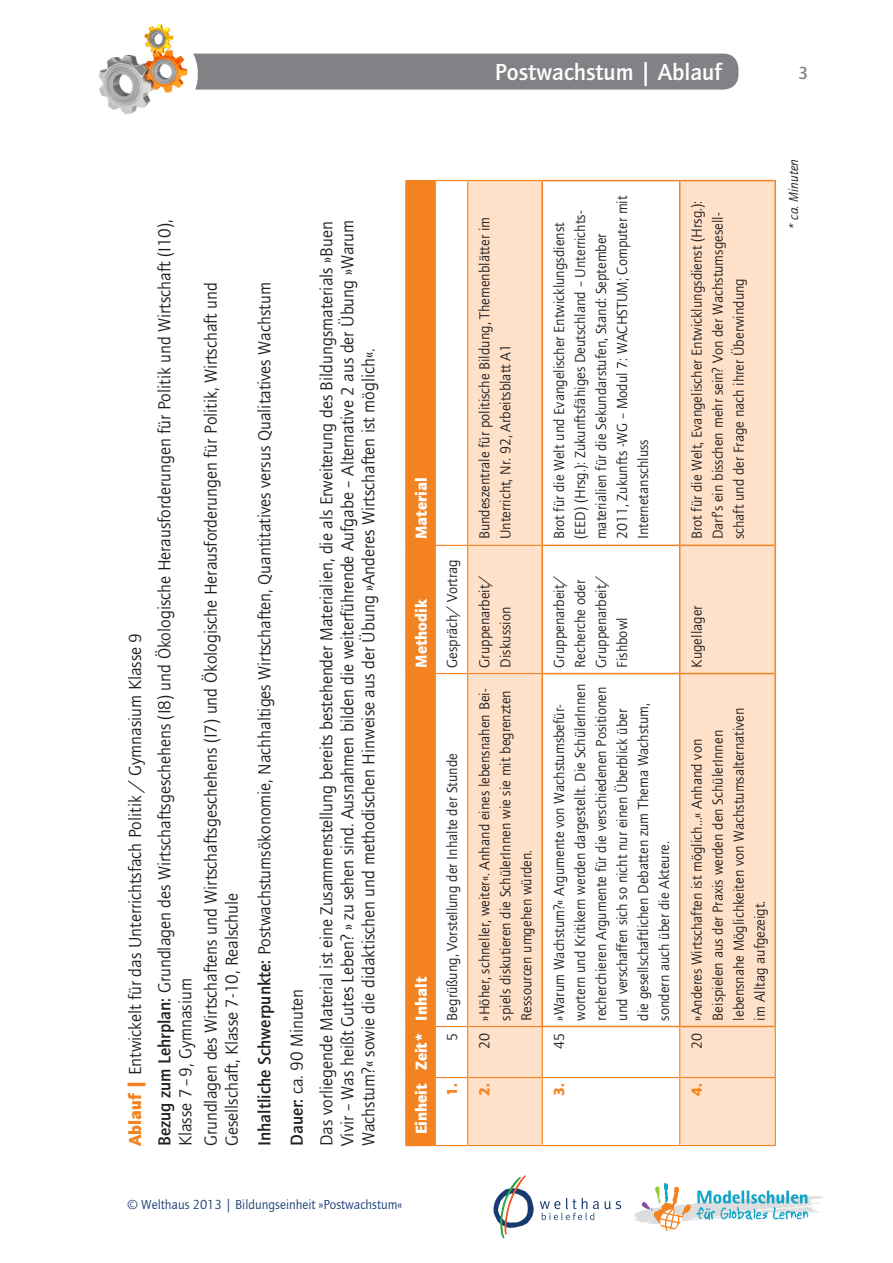
<style>
.page{position:relative;width:893px;height:1263px;background:#fff}
.page>*{position:absolute;margin:0;border:0;box-sizing:border-box;transform-origin:0 0}
.t1{font:700 24px "Quay";color:#fff}
.t2{font:18px/32.5px "Quay";color:#231f20}
.t3{font:700 18px "Quay";color:#808285}
.t4{font:800 16.5px "Quay";color:#fff}
.t5{font:15px/21px "Quay";color:#231f20}
.t6{font:800 15px "Quay";color:#f58220}
.t7{font:13.5px "Quay";color:#173b71}
.t8{font:italic 13.5px "Ouay";color:#231f20}
.s1{font-weight:800;color:#f58220}
.s2{font-weight:700}
</style>
<div class="page">
<div style="left:72px;top:54px;width:666px;height:36px;background:#808285;border-radius:15px"></div>
<svg style="left:72px;top:53px;width:126px;height:37px"></svg>
<img style="left:95px;top:23px;width:97px;height:91px">
<svg style="left:468px;top:181px;width:307px;height:964px;fill:#fee1c8"></svg>
<hr style="left:405px;top:1077px;width:1px;height:69px;background:#f58220">
<hr style="left:405px;top:1026px;width:1px;height:51px;background:#f58220">
<hr style="left:405px;top:674px;width:1px;height:352px;background:#f58220">
<hr style="left:405px;top:545px;width:1px;height:129px;background:#f58220">
<hr style="left:405px;top:180px;width:1px;height:365px;background:#f58220">
<div style="left:406px;top:180px;width:29px;height:966px;background:#f58220"></div>
<hr style="left:435px;top:1077px;width:1px;height:69px;background:#f58220">
<hr style="left:436px;top:1145px;width:31px;height:1px;background:#f58220">
<hr style="left:435px;top:1026px;width:1px;height:51px;background:#f58220">
<hr style="left:436px;top:1077px;width:31px;height:1px;background:#f58220">
<hr style="left:435px;top:674px;width:1px;height:352px;background:#f58220">
<hr style="left:436px;top:1026px;width:31px;height:1px;background:#f58220">
<hr style="left:435px;top:545px;width:1px;height:129px;background:#f58220">
<hr style="left:436px;top:673px;width:31px;height:1px;background:#f58220">
<hr style="left:435px;top:180px;width:1px;height:365px;background:#f58220">
<hr style="left:436px;top:545px;width:31px;height:1px;background:#f58220">
<hr style="left:436px;top:180px;width:31px;height:1px;background:#f58220">
<hr style="left:467px;top:1077px;width:1px;height:69px;background:#f58220">
<hr style="left:468px;top:1145px;width:74px;height:1px;background:#f58220">
<hr style="left:542px;top:1077px;width:1px;height:69px;background:#f58220">
<hr style="left:543px;top:1145px;width:136px;height:1px;background:#f58220">
<hr style="left:679px;top:1077px;width:1px;height:69px;background:#f58220">
<hr style="left:680px;top:1145px;width:95px;height:1px;background:#f58220">
<hr style="left:775px;top:1077px;width:1px;height:69px;background:#f58220">
<hr style="left:467px;top:1026px;width:1px;height:51px;background:#f58220">
<hr style="left:468px;top:1077px;width:74px;height:1px;background:#f58220">
<hr style="left:467px;top:674px;width:1px;height:352px;background:#f58220">
<hr style="left:468px;top:1026px;width:74px;height:1px;background:#f58220">
<hr style="left:467px;top:545px;width:1px;height:129px;background:#f58220">
<hr style="left:468px;top:673px;width:73px;height:1px;background:#f58220">
<hr style="left:467px;top:180px;width:1px;height:365px;background:#f58220">
<hr style="left:468px;top:545px;width:73px;height:1px;background:#f58220">
<hr style="left:468px;top:180px;width:73px;height:1px;background:#f58220">
<hr style="left:542px;top:1026px;width:1px;height:51px;background:#f58220">
<hr style="left:543px;top:1077px;width:136px;height:1px;background:#f58220">
<hr style="left:679px;top:1027px;width:1px;height:50px;background:#f58220">
<hr style="left:680px;top:1077px;width:95px;height:1px;background:#f58220">
<hr style="left:775px;top:1027px;width:1px;height:50px;background:#f58220">
<hr style="left:541px;top:674px;width:2px;height:353px;background:#f58220">
<hr style="left:543px;top:1026px;width:136px;height:1px;background:#f58220">
<hr style="left:541px;top:545px;width:2px;height:129px;background:#f58220">
<hr style="left:543px;top:673px;width:136px;height:1px;background:#f58220">
<hr style="left:541px;top:180px;width:2px;height:365px;background:#f58220">
<hr style="left:543px;top:545px;width:136px;height:1px;background:#f58220">
<hr style="left:543px;top:180px;width:136px;height:1px;background:#f58220">
<hr style="left:679px;top:674px;width:1px;height:353px;background:#f58220">
<hr style="left:680px;top:1026px;width:94px;height:1px;background:#f58220">
<hr style="left:679px;top:545px;width:1px;height:129px;background:#f58220">
<hr style="left:680px;top:673px;width:94px;height:1px;background:#f58220">
<hr style="left:679px;top:180px;width:1px;height:365px;background:#f58220">
<hr style="left:680px;top:545px;width:94px;height:1px;background:#f58220">
<hr style="left:680px;top:180px;width:94px;height:1px;background:#f58220">
<hr style="left:774px;top:674px;width:2px;height:353px;background:#f58220">
<hr style="left:774px;top:545px;width:2px;height:129px;background:#f58220">
<hr style="left:774px;top:180px;width:2px;height:365px;background:#f58220">
<svg style="left:540px;top:1198px;width:59px;height:22px"></svg>
<svg style="left:605px;top:1182px;width:219px;height:49px"></svg>
<svg style="left:493px;top:1175px;width:41px;height:63px"></svg>
<h1 class="t1" style="left:495px;top:58px;width:228px">Postwachstum | Ablauf</h1>
<p class="t3" style="left:798px;top:63px;width:11px">3</p>
<p class="t2" style="left:121px;top:1146px;width:928px;line-height:29.5px;rotate:-90deg"><span class="s1">Ablauf |</span> Entwickelt für das Unterrichtsfach Politik / Gymnasium Klasse 9<br><span class="s2">Bezug zum Lehrplan:</span> Grundlagen des Wirtschaftsgeschehens (I8) und Ökologische Herausforderungen für Politik und Wirtschaft (I10),</p>
<p class="t2" style="left:173px;top:1146px;width:865px;line-height:25.2px;rotate:-90deg">Klasse 7–9, Gymnasium<br>Grundlagen des Wirtschaftens und Wirtschaftsgeschehens (I7) und Ökologische Herausforderungen für Politik, Wirtschaft und</p>
<p class="t2" style="left:216px;top:1146px;width:865px;rotate:-90deg">Gesellschaft, Klasse 7-10, Realschule<br><span class="s2">Inhaltliche Schwerpunkte:</span> Postwachstumsökonomie, Nachhaltiges Wirtschaften, Quantitatives versus Qualitatives Wachstum<br><span class="s2">Dauer:</span> ca. 90 Minuten</p>
<p class="t2" style="left:316px;top:1146px;width:928px;line-height:21px;text-align:justify;rotate:-90deg">Das vorliegende Material ist eine Zusammenstellung bereits bestehender Materialien, die als Erweiterung des Bildungsmaterials »Buen Vivir – Was heißt Gutes Leben? » zu sehen sind. Ausnahmen bilden die weiterführende Aufgabe – Alternative 2 aus der Übung »Warum Wachstum?« sowie die didaktischen und methodischen Hinweise aus der Übung »Anderes Wirtschaften ist möglich«.</p>
<p class="t4" style="left:411px;top:539px;width:63px;rotate:-90deg">Material</p>
<p class="t4" style="left:411px;top:668px;width:70px;rotate:-90deg">Methodik</p>
<p class="t4" style="left:411px;top:1134px;width:159px;rotate:-90deg">Einheit Zeit* Inhalt</p>
<p class="t5" style="left:442px;top:668px;width:110px;rotate:-90deg">Gespräch/ Vortrag</p>
<p class="t5" style="left:442px;top:1040px;width:289px;rotate:-90deg">5 Begrüßung, Vorstellung der Inhalte der Stunde</p>
<p class="t6" style="left:443px;top:1096px;width:14px;rotate:-90deg">1.</p>
<p class="t5" style="left:474px;top:539px;width:324px;rotate:-90deg">Bundeszentrale für politische Bildung, Themenblätter im<br>Unterricht, Nr. 92, Arbeitsblatt A1</p>
<p class="t5" style="left:474px;top:668px;width:95px;rotate:-90deg">Gruppenarbeit/<br>Diskussion</p>
<p class="t5" style="left:474px;top:1020px;width:333px;text-align:justify;text-indent:-76px;rotate:-90deg"><span class="s1">2.</span> 20 »Höher, schneller, weiter«. Anhand eines lebensnahen Bei&shy;spiels diskutieren die SchülerInnen wie sie mit begrenzten Ressourcen umgehen würden.</p>
<p class="t5" style="left:549px;top:539px;width:345px;rotate:-90deg">Brot für die Welt und Evangelischer Entwicklungsdienst (EED) (Hrsg.): Zukunftsfähiges Deutschland – Unterrichts&shy;materialien für die Sekundarstufen, Stand: September 2011, Zukunfts -WG – Modul 7: WACHSTUM; Computer mit Internetanschluss</p>
<p class="t5" style="left:549px;top:668px;width:95px;rotate:-90deg">Gruppenarbeit/<br>Recherche oder<br>Gruppenarbeit/<br>Fishbowl</p>
<p class="t5" style="left:549px;top:1020px;width:338px;text-indent:-76px;rotate:-90deg"><span class="s1">3.</span> 45 »Warum Wachstum?« Argumente von Wachstumsbefür&shy;wortern und Kritikern werden dargestellt. Die SchülerInnen recherchieren Argumente für die verschiedenen Positionen und verschaffen sich so nicht nur einen Überblick über<br>die gesellschaftlichen Debatten zum Thema Wachstum, sondern auch über die Akteure.</p>
<p class="t7" style="left:128px;top:1197px;width:276px">© Welthaus 2013 | Bildungseinheit »Postwachstum«</p>
<p class="t5" style="left:686px;top:539px;width:340px;rotate:-90deg">Brot für die Welt, Evangelischer Entwicklungsdienst (Hrsg.):<br>Darf‘s ein bisschen mehr sein? Von der Wachstumsgesell&shy;schaft und der Frage nach ihrer Überwindung</p>
<p class="t8" style="left:786px;top:230px;width:73px;rotate:-90deg">* ca. Minuten</p>
<p class="t5" style="left:686px;top:668px;width:64px;rotate:-90deg">Kugellager</p>
<p class="t5" style="left:686px;top:1020px;width:314px;text-indent:-76px;rotate:-90deg"><span class="s1">4.</span> 20 »Anderes Wirtschaften ist möglich…« Anhand von Beispielen aus der Praxis werden den SchülerInnen lebensnahe Möglichkeiten von Wachstumsalternativen im Alltag aufgezeigt.</p>
</div>
